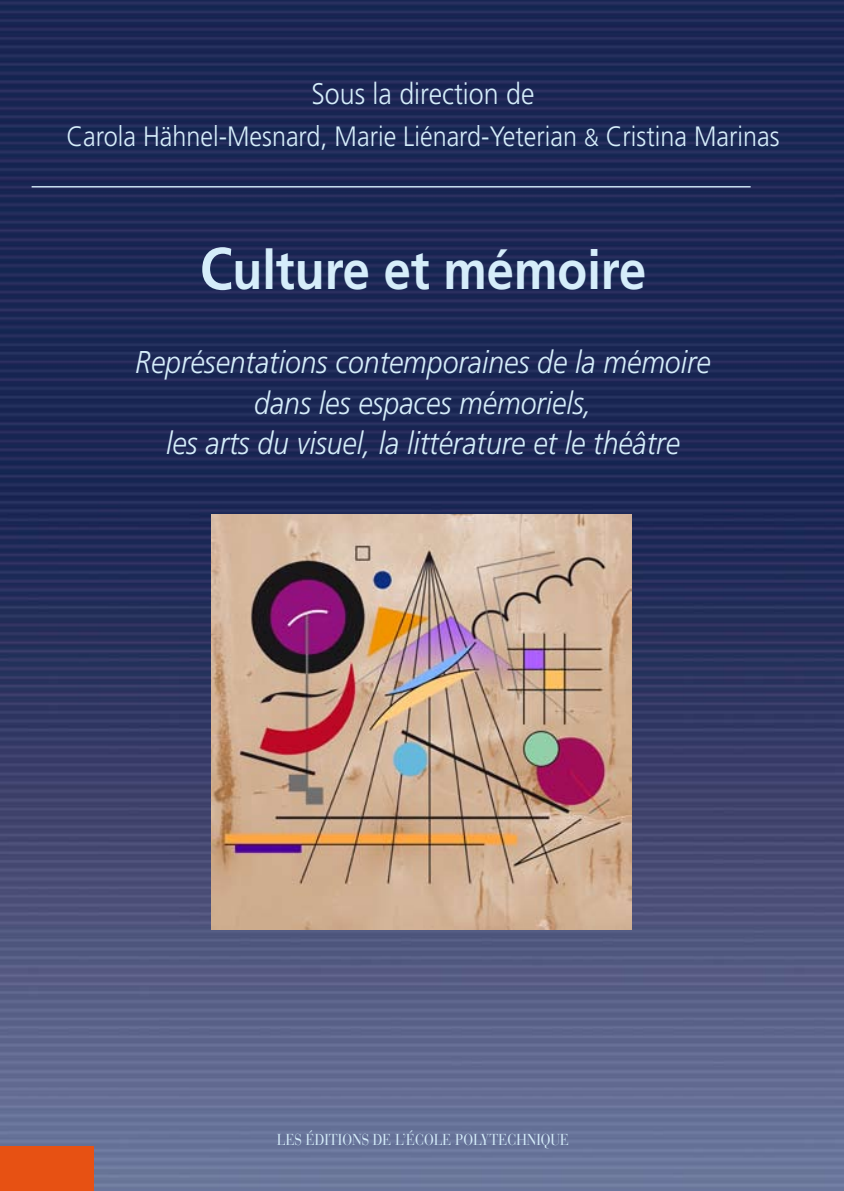
<style>
.page{position:relative;width:844px;height:1191px;background:#fff}
.page>*{position:absolute;margin:0;border:0;box-sizing:border-box;transform-origin:0 0}
.t1{font:700 54.25px "Frutiger LT Std";color:#d5edfa;scale:.9 1}
.t2{font:italic 300 31.5px/40.2px "Frutiger LT Std";color:#d5edfa;text-align:center;scale:.9 1}
.t3{font:300 29.75px "Frutiger LT Std";color:#d5edfa;scale:.9 1}
.t4{font:300 28px "Frutiger LT Std";color:#d5edfa;scale:.9 1}
.t5{font:15.75px "Bauer Bodoni Std";color:#d5edfa;scale:.85 1}
.s1{font-size:24.5px}
.s2{font-size:59.5px}
</style>
<div class="page">
<img style="left:0;top:0;width:843px;height:1191px">
<div style="left:0;top:1146px;width:93px;height:45px;background:#e75113"></div>
<hr style="left:32px;top:186px;width:718px;height:1px;background:#d5edfa">
<img style="left:212px;top:515px;width:419px;height:414px">
<p class="t3" style="left:311px;top:77px;width:249px">Sous la direction de</p>
<p class="t4" style="left:66px;top:121px;width:793px">Carola Hähnel-Mesnard, Marie Liénard-Yeterian <span class="s1">&amp;</span> Cristina Marinas</p>
<h1 class="t1" style="left:200px;top:239px;width:497px"><span class="s2">C</span>ulture et mémoire</h1>
<p class="t2" style="left:135px;top:343px;width:640px">Représentations contemporaines de la mémoire dans les espaces mémoriels,<br>les arts du visuel, la littérature et le théâtre</p>
<p class="t5" style="left:277px;top:1129px;width:345px">LES ÉDITIONS DE L’ÉCOLE POLYTECHNIQUE</p>
</div>
